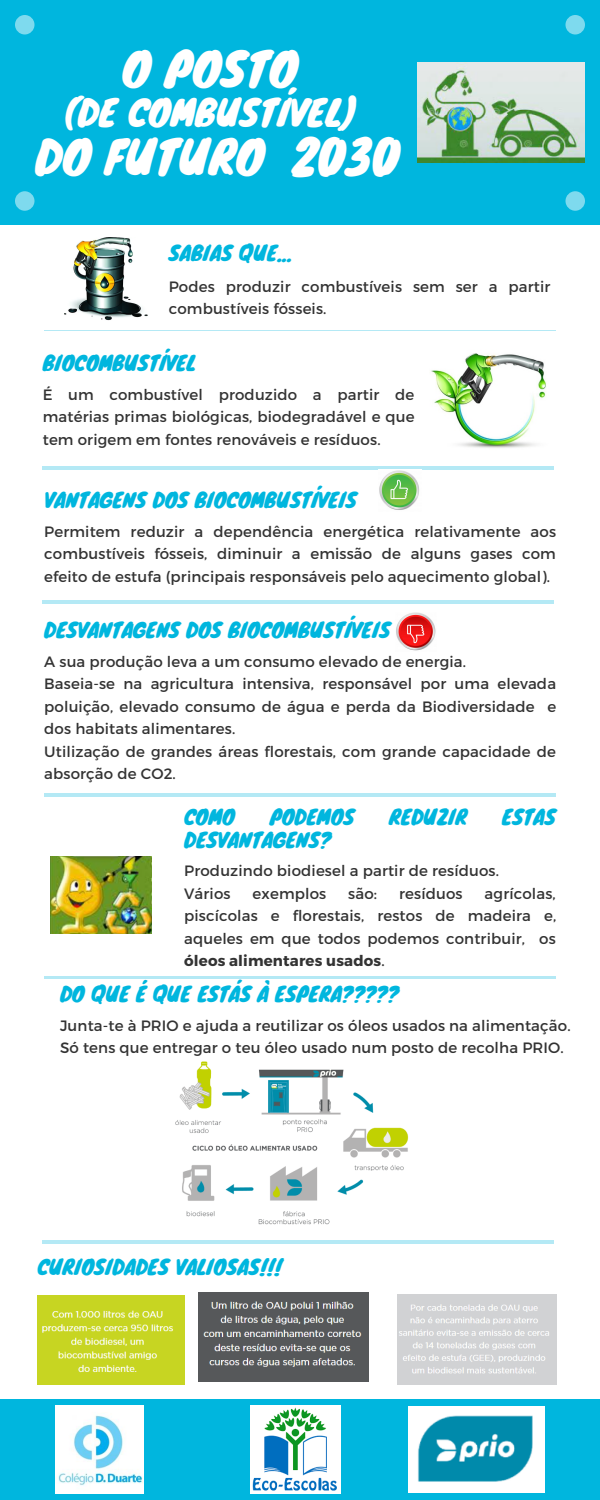
<style>
.page{position:relative;width:600px;height:1500px;background:#fff}
.page>*{position:absolute;margin:0;border:0;box-sizing:border-box;transform-origin:0 0}
.t1{font:45.2px "Knewave";color:#fff}
.t2{font:35.2px "Knewave";color:#fff}
.t3{font:20px "Knewave";color:#00b6de}
.t4{font:15px/22.5px "Montserrat";letter-spacing:.01em;color:#333;text-align:justify}
.s1{font-weight:700}
</style>
<div class="page">
<div style="left:0;top:0;width:600px;height:225px;background:#00b6de"></div>
<div style="left:15px;top:15px;width:19px;height:19px;background:#7edaee;border-radius:50%"></div>
<div style="left:566px;top:15px;width:19px;height:19px;background:#7edaee;border-radius:50%"></div>
<div style="left:566px;top:191px;width:19px;height:20px;background:#7edaee;border-radius:50%"></div>
<div style="left:15px;top:191px;width:19px;height:20px;background:#7edaee;border-radius:50%"></div>
<hr style="left:44px;top:330px;width:512px;height:1px;background:#00b6de">
<hr style="left:43px;top:466px;width:511px;height:4px;background:#b4e9f5">
<hr style="left:43px;top:600px;width:511px;height:4px;background:#b4e9f5">
<hr style="left:44px;top:793px;width:512px;height:3px;background:#00b6de">
<hr style="left:44px;top:976px;width:512px;height:3px;background:#00b6de">
<hr style="left:43px;top:1240px;width:511px;height:4px;background:#b4e9f5">
<div style="left:0;top:1400px;width:600px;height:100px;background:#00b6de"></div>
<img style="left:175px;top:1061px;width:234px;height:164px">
<img style="left:37px;top:1295px;width:147px;height:89px">
<img style="left:199px;top:1292px;width:169px;height:89px">
<img style="left:398px;top:1295px;width:158px;height:89px">
<img style="left:418px;top:62px;width:167px;height:101px">
<img style="left:50px;top:857px;width:102px;height:77px">
<img style="left:65px;top:238px;width:83px;height:82px">
<img style="left:431px;top:353px;width:115px;height:95px">
<img style="left:379px;top:470px;width:40px;height:40px">
<img style="left:396px;top:612px;width:40px;height:39px">
<img style="left:250px;top:1405px;width:90px;height:89px">
<img style="left:55px;top:1405px;width:89px;height:89px">
<img style="left:409px;top:1407px;width:136px;height:85px">
<p class="t1" style="left:122px;top:32px;width:177px">O POSTO</p>
<p class="t2" style="left:66px;top:84px;width:293px">(DE COMBUSTÍVEL)</p>
<p class="t1" style="left:35px;top:120px;width:365px">DO FUTURO 2030</p>
<p class="t3" style="left:169px;top:237px;width:124px">SABIAS QUE...</p>
<p class="t4" style="left:169px;top:274px;width:383px">Podes produzir combustíveis sem ser a partir combustíveis fósseis.</p>
<p class="t3" style="left:43px;top:347px;width:155px">BIOCOMBUSTÍVEL</p>
<p class="t4" style="left:43px;top:383px;width:373px">É um combustível produzido a partir de matérias primas biológicas, biodegradável e que tem origem em fontes renováveis e resíduos.</p>
<p class="t3" style="left:44px;top:484px;width:314px">VANTAGENS DOS BIOCOMBUSTÍVEIS</p>
<p class="t4" style="left:44px;top:520px;width:513px">Permitem reduzir a dependência energética relativamente aos combustíveis fósseis, diminuir a emissão de alguns gases com efeito de estufa (principais responsáveis pelo aquecimento global).</p>
<p class="t3" style="left:44px;top:613px;width:348px">DESVANTAGENS DOS BIOCOMBUSTÍVEIS</p>
<p class="t4" style="left:44px;top:649px;width:423px">A sua produção leva a um consumo elevado de energia.</p>
<p class="t4" style="left:44px;top:672px;width:514px">Baseia-se na agricultura intensiva, responsável por uma elevada poluição, elevado consumo de água e perda da Biodiversidade e dos habitats alimentares.</p>
<p class="t4" style="left:44px;top:739px;width:513px">Utilização de grandes áreas florestais, com grande capacidade de absorção de CO2.</p>
<p class="t3" style="left:184px;top:801px;width:52px">COMO</p>
<p class="t3" style="left:270px;top:801px;width:86px">PODEMOS</p>
<p class="t3" style="left:389px;top:801px;width:79px">REDUZIR</p>
<p class="t3" style="left:502px;top:801px;width:55px">ESTAS</p>
<p class="t3" style="left:184px;top:823px;width:149px">DESVANTAGENS?</p>
<p class="t4" style="left:184px;top:859px;width:316px">Produzindo biodiesel a partir de resíduos.</p>
<p class="t4" style="left:184px;top:881px;width:48px">Vários</p>
<p class="t4" style="left:253px;top:881px;width:75px">exemplos</p>
<p class="t4" style="left:348px;top:881px;width:30px">são:</p>
<p class="t4" style="left:399px;top:881px;width:65px">resíduos</p>
<p class="t4" style="left:184px;top:881px;width:374px;text-indent:300px">agrícolas, piscícolas e florestais, restos de madeira e, aqueles em que todos podemos contribuir, os <span class="s1">óleos alimentares usados</span>.</p>
<p class="t3" style="left:60px;top:978px;width:340px">DO QUE É QUE ESTÁS À ESPERA?????</p>
<p class="t4" style="left:60px;top:1013px;width:512px">Junta-te à PRIO e ajuda a reutilizar os óleos usados na alimentação.</p>
<p class="t4" style="left:60px;top:1036px;width:505px">Só tens que entregar o teu óleo usado num posto de recolha PRIO.</p>
<p class="t3" style="left:37px;top:1250px;width:246px">CURIOSIDADES VALIOSAS!!!</p>
</div>
